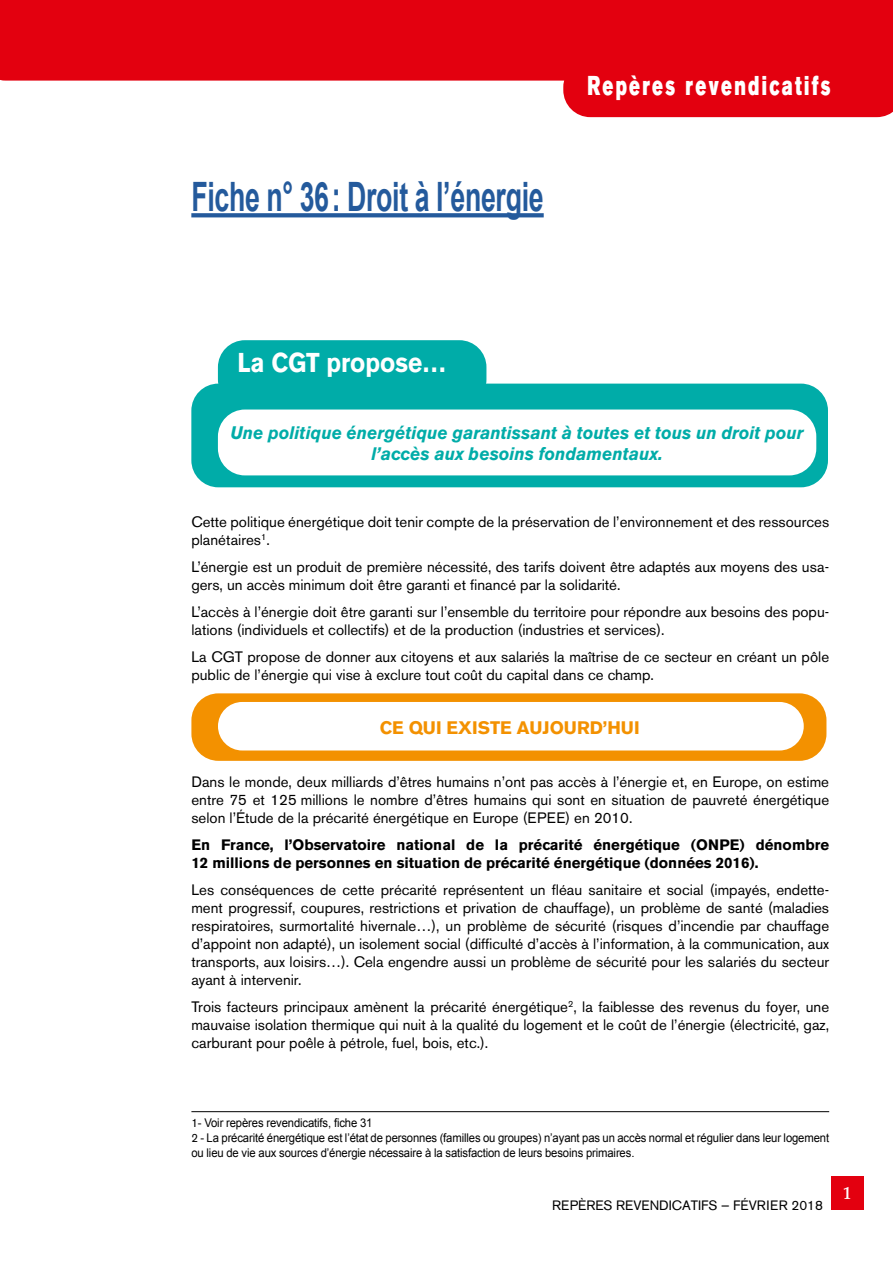
<style>
.page{position:relative;width:893px;height:1263px;background:#fff}
.page>*{position:absolute;margin:0;border:0;box-sizing:border-box;transform-origin:0 0}
.t1{font:700 40.5px "Arial";letter-spacing:-.01em;color:#245a9c;scale:.66 1}
.t2{font:27px "Akzidenz Grotesk BE Super";letter-spacing:.13em;color:#fff;scale:.67 1}
.t3{font:700 27px "Akzidenz Grotesk BE";color:#fff;scale:.9 1}
.t4{font:italic 700 18px/21px "Akzidenz Grotesk BE";color:#00aca8;text-align:center;scale:.95 1}
.t5{font:700 18px "Akzidenz Grotesk BE";color:#f39100}
.t6{font:700 18px "Palatino";color:#fff;scale:.83 1}
.t7{font:15px/18px "Akzidenz Grotesk BE";color:#000}
.t8{font:700 15px/18px "Akzidenz Grotesk BE";color:#000}
.t9{font:13.5px "Akzidenz Grotesk BE";color:#000}
.t10{font:12px/15px "Arial";letter-spacing:-.01em;color:#000;scale:.94 1}
.s1{font-family:"Akzidenz Grotesk BE"}
</style>
<div class="page">
<div style="left:563px;top:81px;width:330px;height:36px;background:#e3000f"></div>
<div style="left:0;top:0;width:893px;height:81px;background:#e3000f"></div>
<div style="left:831px;top:1176px;width:32px;height:34px;background:#e3000f"></div>
<div style="left:218px;top:340px;width:268px;height:66px;background:#00aca8;border-radius:27px"></div>
<div style="left:191px;top:384px;width:637px;height:103px;background:#00aca8;border-radius:27px"></div>
<div style="left:191px;top:693px;width:635px;height:68px;background:#f39100;border-radius:27px"></div>
<div style="left:218px;top:702px;width:586px;height:48px;background:#fff;border-radius:24px"></div>
<hr style="left:191px;top:1111px;width:638px;height:1px;background:#000">
<div style="left:218px;top:409px;width:598px;height:66px;background:#fff;border-radius:27px"></div>
<svg style="left:191px;top:213px;width:353px;height:4px"></svg>
<h1 class="t1" style="left:191px;top:170px;width:535px">Fiche n° 36: Droit à l’énergie</h1>
<h2 class="t2" style="left:587px;top:70px;width:365px">Repères revendicatifs</h2>
<h2 class="t3" style="left:237px;top:347px;width:234px">La CGT propose…</h2>
<p class="t4" style="left:230px;top:422px;width:605px">Une politique énergétique garantissant à toutes et tous un droit pour l’accès aux besoins fondamentaux.</p>
<p class="t7" style="left:191px;top:512px;width:639px">Cette politique énergétique doit tenir compte de la préservation de l’environnement et des ressources planétaires<sup>1</sup>.</p>
<p class="t7" style="left:191px;top:557px;width:639px">L’énergie est un produit de première nécessité, des tarifs doivent être adaptés aux moyens des usa&shy;gers, un accès minimum doit être garanti et financé par la solidarité.</p>
<p class="t7" style="left:191px;top:602px;width:639px">L’accès à l’énergie doit être garanti sur l’ensemble du territoire pour répondre aux besoins des popu&shy;lations (individuels et collectifs) et de la production (industries et services).</p>
<p class="t7" style="left:191px;top:647px;width:639px">La CGT propose de donner aux citoyens et aux salariés la maîtrise de ce secteur en créant un pôle public de l’énergie qui vise à exclure tout coût du capital dans ce champ.</p>
<p class="t5" style="left:380px;top:717px;width:261px">CE QUI EXISTE AUJOURD’HUI</p>
<p class="t7" style="left:191px;top:772px;width:639px;text-align:justify">Dans le monde, deux milliards d’êtres humains n’ont pas accès à l’énergie et, en Europe, on estime entre 75 et 125 millions le nombre d’êtres humains qui sont en situation de pauvreté énergétique selon l’Étude de la précarité énergétique en Europe (EPEE) en 2010.</p>
<p class="t8" style="left:191px;top:835px;width:639px">En France, l’Observatoire national de la précarité énergétique (ONPE) dénombre<br>12 millions de personnes en situation de précarité énergétique (données 2016).</p>
<p class="t7" style="left:191px;top:880px;width:639px;text-align:justify">Les conséquences de cette précarité représentent un fléau sanitaire et social (impayés, endette&shy;ment progressif, coupures, restrictions et privation de chauffage), un problème de santé (maladies respiratoires, surmortalité hivernale…), un problème de sécurité (risques d’incendie par chauffage d’appoint non adapté), un isolement social (difficulté d’accès à l’information, à la communication, aux transports, aux loisirs…). Cela engendre aussi un problème de sécurité pour les salariés du secteur ayant à intervenir.</p>
<p class="t7" style="left:191px;top:997px;width:639px;text-align:justify">Trois facteurs principaux amènent la précarité énergétique<sup>2</sup>, la faiblesse des revenus du foyer, une mauvaise isolation thermique qui nuit à la qualité du logement et le coût de l’énergie (électricité, gaz, carburant pour poêle à pétrole, fuel, bois, etc.).</p>
<p class="t10" style="left:191px;top:1115px;width:680px"><span class="s1">1</span>- Voir repères revendicatifs, fiche 31<br><span class="s1">2</span> - La précarité énergétique est l’état de personnes (familles ou groupes) n’ayant pas un accès normal et régulier dans leur logement ou lieu de vie aux sources d’énergie nécessaire à la satisfaction de leurs besoins primaires.</p>
<p class="t9" style="left:552px;top:1197px;width:272px">REPÈRES REVENDICATIFS — FÉVRIER 2018</p>
<p class="t6" style="left:843px;top:1178px;width:11px">1</p>
</div>
